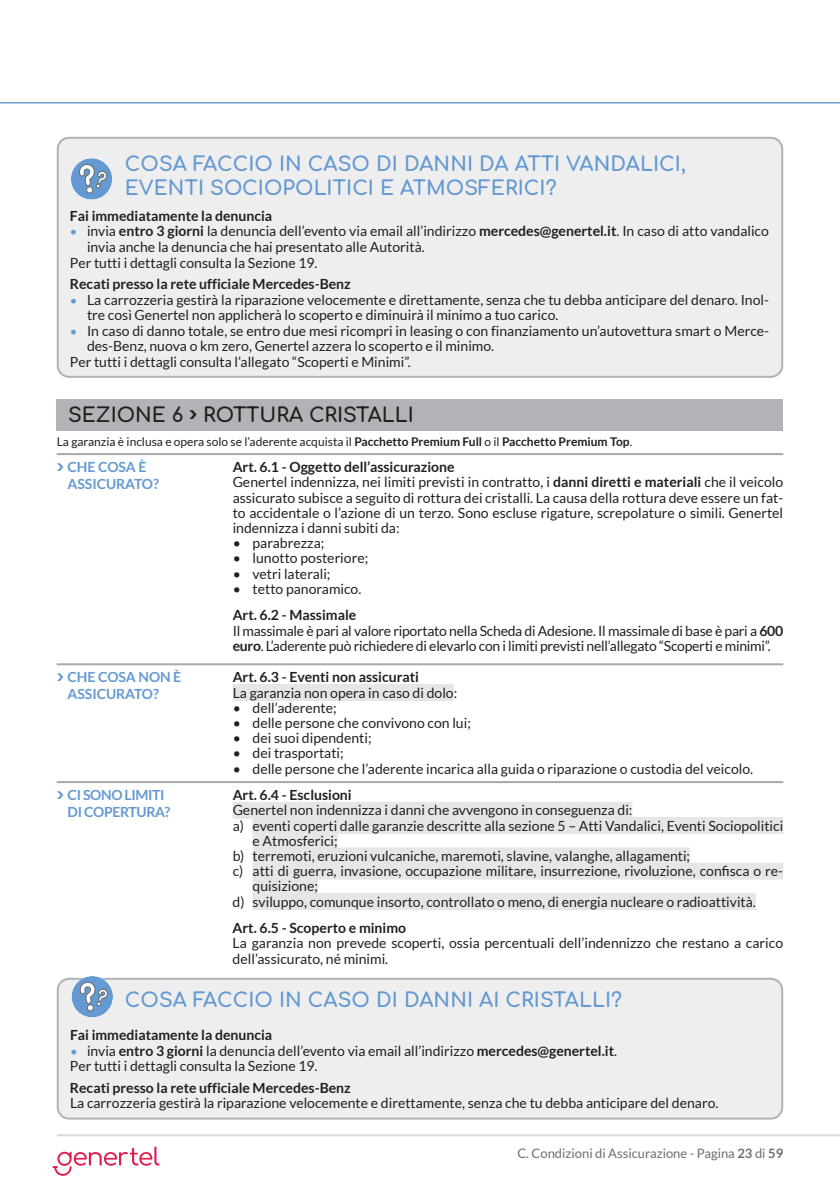
<style>
.page{position:relative;width:840px;height:1191px;background:#fff}
.page>*{position:absolute;margin:0;border:0;box-sizing:border-box;transform-origin:0 0}
.t1{font:20px/24px "Comfortaa";letter-spacing:.005em;color:#6599d1}
.t2{font:20px "Comfortaa";color:#231f20}
.t3{font:14px/15.2px "Lato";color:#231f20}
.t4{font:700 14px "Lato";color:#231f20}
.t5{font:14px/15.4px "Lato";letter-spacing:-.02em;color:#231f20}
.t6{font:700 14px/17px "Lato";letter-spacing:-.005em;color:#6599d1}
.t7{font:700 14px/17px "Lato";letter-spacing:-.025em;color:#6599d1}
.t8{font:13px "Lato";color:#6c6d70}
.t9{font:12px "Lato";color:#231f20}
.s1{font-size:13px;color:#6599d1}
.s2{font-weight:700}
</style>
<div class="page">
<hr style="left:57px;top:1134px;width:782px;height:2px;background:#d6d9da">
<hr style="left:0;top:102px;width:839px;height:1px;background:#6599d1">
<svg style="left:52px;top:1146px;width:107px;height:29px"></svg>
<hr style="left:57px;top:453px;width:725px;height:2px;background:#a8a9ad">
<hr style="left:57px;top:663px;width:725px;height:2px;background:#a8a9ad">
<div style="left:232px;top:684px;width:221px;height:17px;background:#e5e6e8"></div>
<hr style="left:57px;top:781px;width:725px;height:2px;background:#a8a9ad">
<div style="left:232px;top:802px;width:400px;height:17px;background:#e5e6e8"></div>
<div style="left:252px;top:817px;width:530px;height:17px;background:#e5e6e8"></div>
<div style="left:252px;top:832px;width:85px;height:17px;background:#e5e6e8"></div>
<div style="left:252px;top:847px;width:437px;height:17px;background:#e5e6e8"></div>
<div style="left:252px;top:862px;width:530px;height:17px;background:#e5e6e8"></div>
<div style="left:252px;top:878px;width:66px;height:17px;background:#e5e6e8"></div>
<div style="left:252px;top:893px;width:503px;height:17px;background:#e5e6e8"></div>
<div style="left:58px;top:138px;width:723px;height:239px;background:#eeeeef;border-radius:11px"></div>
<div style="left:57px;top:137px;width:725px;height:241px;border:2px solid #b2b3b7;border-radius:11px"></div>
<div style="left:71px;top:158px;width:41px;height:41px;background:#6599d1;border-radius:50%"></div>
<svg style="left:79px;top:164px;width:28px;height:30px"></svg>
<div style="left:57px;top:399px;width:725px;height:31px;background:#b2b3b7"></div>
<div style="left:58px;top:978px;width:723px;height:140px;background:#eeeeef;border-radius:11px"></div>
<div style="left:57px;top:977px;width:725px;height:142px;border:2px solid #b2b3b7;border-radius:11px"></div>
<div style="left:72px;top:976px;width:41px;height:41px;background:#6599d1;border-radius:50%"></div>
<svg style="left:80px;top:982px;width:28px;height:29px"></svg>
<h1 class="t1" style="left:125px;top:149px;width:526px;text-indent:34px">ME FUNZIO ANO LO SCOPERTO E IL MINIMO<br>IN CASO DI FURTO?</h1>
<p class="t4" style="left:70px;top:208px;width:204px">Fai immediatamente la denuncia</p>
<p class="t3" style="left:70px;top:224px;width:700px"><span class="s1">•</span> invia <span class="s2">entro 3 giorni</span> la denuncia dell’evento via email all’indirizzo <span class="s2">mercedes@genertel.it</span>. In caso di atto vandalico</p>
<p class="t3" style="left:87px;top:239px;width:339px">invia anche la denuncia che hai presentato alle Autorità.</p>
<p class="t3" style="left:70px;top:255px;width:249px">Per tutti i dettagli consulta la Sezione 19.</p>
<p class="t4" style="left:70px;top:276px;width:282px">Recati presso la rete ufficiale Mercedes-Benz</p>
<p class="t3" style="left:87px;top:291px;width:683px;text-indent:-17px"><span class="s1">•</span> La carrozzeria gestirà la riparazione velocemente e direttamente, senza che tu debba anticipare del denaro. Inol&shy;tre così Genertel non applicherà lo scoperto e diminuirà il minimo a tuo carico.</p>
<p class="t3" style="left:70px;top:323px;width:700px"><span class="s1">•</span> In caso di danno totale, se entro due mesi ricompri in leasing o con finanziamento un’autovettura smart o Merce-</p>
<p class="t3" style="left:87px;top:338px;width:408px">des-Benz, nuova o km zero, Genertel azzera lo scoperto e il minimo.</p>
<p class="t3" style="left:70px;top:354px;width:342px">Per tutti i dettagli consulta l’allegato “Scoperti e Minimi”.</p>
<h1 class="t1" style="left:125px;top:149px;width:562px">COSA FACCIO IN CASO DI DANNI DA ATTI VANDALICI,<br>EVENTI SOCIOPOLITICI E ATMOSFERICI?</h1>
<h1 class="t2" style="left:68px;top:396px;width:347px">SEZIONE 6 ROTTURA CRISTALLI</h1>
<p class="t9" style="left:57px;top:434px;width:576px">La garanzia è inclusa e opera solo se l’aderente acquista il <span class="s2">Pacchetto Premium Full</span> o il <span class="s2">Pacchetto Premium Top</span>.</p>
<p class="t6" style="left:68px;top:458px;width:93px">CHE COSA È<br>ASSICURATO?</p>
<p class="t3" style="left:232px;top:459px;width:551px"><span class="s2">Art. 6.1 - Oggetto dell’assicurazione<br></span>Genertel indennizza, nei limiti previsti in contratto, i <span class="s2">danni diretti e materiali</span> che il veicolo assicurato subisce a seguito di rottura dei cristalli. La causa della rottura deve essere un fat&shy;to accidentale o l’azione di un terzo. Sono escluse rigature, screpolature o simili. Genertel indennizza i danni subiti da:</p>
<p class="t3" style="left:232px;top:535px;width:93px">• parabrezza;</p>
<p class="t3" style="left:232px;top:550px;width:137px">• lunotto posteriore;</p>
<p class="t3" style="left:232px;top:566px;width:99px">• vetri laterali;</p>
<p class="t3" style="left:232px;top:581px;width:130px">• tetto panoramico.</p>
<p class="t5" style="left:232px;top:607px;width:551px"><span class="s2">Art. 6.2 - Massimale<br></span>Il massimale è pari al valore riportato nella Scheda di Adesione. Il massimale di base è pari a <span class="s2">600 euro</span>. L’aderente può richiedere di elevarlo con i limiti previsti nell’allegato “Scoperti e minimi”.</p>
<p class="t4" style="left:232px;top:669px;width:187px">Art. 6.3 - Eventi non assicurati</p>
<p class="t3" style="left:232px;top:685px;width:226px">La garanzia non opera in caso di dolo:</p>
<p class="t3" style="left:232px;top:700px;width:105px">• dell’aderente;</p>
<p class="t3" style="left:232px;top:715px;width:239px">• delle persone che convivono con lui;</p>
<p class="t3" style="left:232px;top:730px;width:140px">• dei suoi dipendenti;</p>
<p class="t3" style="left:232px;top:745px;width:112px">• dei trasportati;</p>
<p class="t3" style="left:232px;top:761px;width:521px">• delle persone che l’aderente incarica alla guida o riparazione o custodia del veicolo.</p>
<p class="t4" style="left:232px;top:787px;width:120px">Art. 6.4 - Esclusioni</p>
<p class="t3" style="left:232px;top:802px;width:401px">Genertel non indennizza i danni che avvengono in conseguenza di:</p>
<p class="t3" style="left:232px;top:818px;width:551px">a) eventi coperti dalle garanzie descritte alla sezione 5 – Atti Vandalici, Eventi Sociopolitici</p>
<p class="t3" style="left:252px;top:833px;width:87px">e Atmosferici;</p>
<p class="t3" style="left:232px;top:848px;width:458px">b) terremoti, eruzioni vulcaniche, maremoti, slavine, valanghe, allagamenti;</p>
<p class="t3" style="left:232px;top:863px;width:551px">c) atti di guerra, invasione, occupazione militare, insurrezione, rivoluzione, confisca o re-</p>
<p class="t3" style="left:252px;top:878px;width:67px">quisizione;</p>
<p class="t3" style="left:232px;top:894px;width:524px">d) sviluppo, comunque insorto, controllato o meno, di energia nucleare o radioattività.</p>
<p class="t4" style="left:232px;top:920px;width:175px">Art. 6.5 - Scoperto e minimo</p>
<p class="t3" style="left:232px;top:935px;width:551px">La garanzia non prevede scoperti, ossia percentuali dell’indennizzo che restano a carico dell’assicurato, né minimi.</p>
<p class="t6" style="left:68px;top:668px;width:115px">CHE COSA NON È<br>ASSICURATO?</p>
<p class="t7" style="left:68px;top:786px;width:104px">CI SONO LIMITI<br>DI COPERTURA?</p>
<h1 class="t1" style="left:125px;top:984px;width:498px">COSA FACCIO IN CASO DI DANNI AI CRISTALLI?</h1>
<p class="t4" style="left:70px;top:1027px;width:204px">Fai immediatamente la denuncia</p>
<p class="t3" style="left:70px;top:1042px;width:548px"><span class="s1">•</span> invia <span class="s2">entro 3 giorni</span> la denuncia dell’evento via email all’indirizzo <span class="s2">mercedes@genertel.it</span>.<br>Per tutti i dettagli consulta la Sezione 19.</p>
<p class="t4" style="left:70px;top:1079px;width:282px">Recati presso la rete ufficiale Mercedes-Benz</p>
<p class="t3" style="left:70px;top:1095px;width:649px">La carrozzeria gestirà la riparazione velocemente e direttamente, senza che tu debba anticipare del denaro.</p>
<p class="t8" style="left:517px;top:1146px;width:267px">C. Condizioni di Assicurazione - Pagina <span class="s2">23</span> di <span class="s2">59</span></p>
</div>
